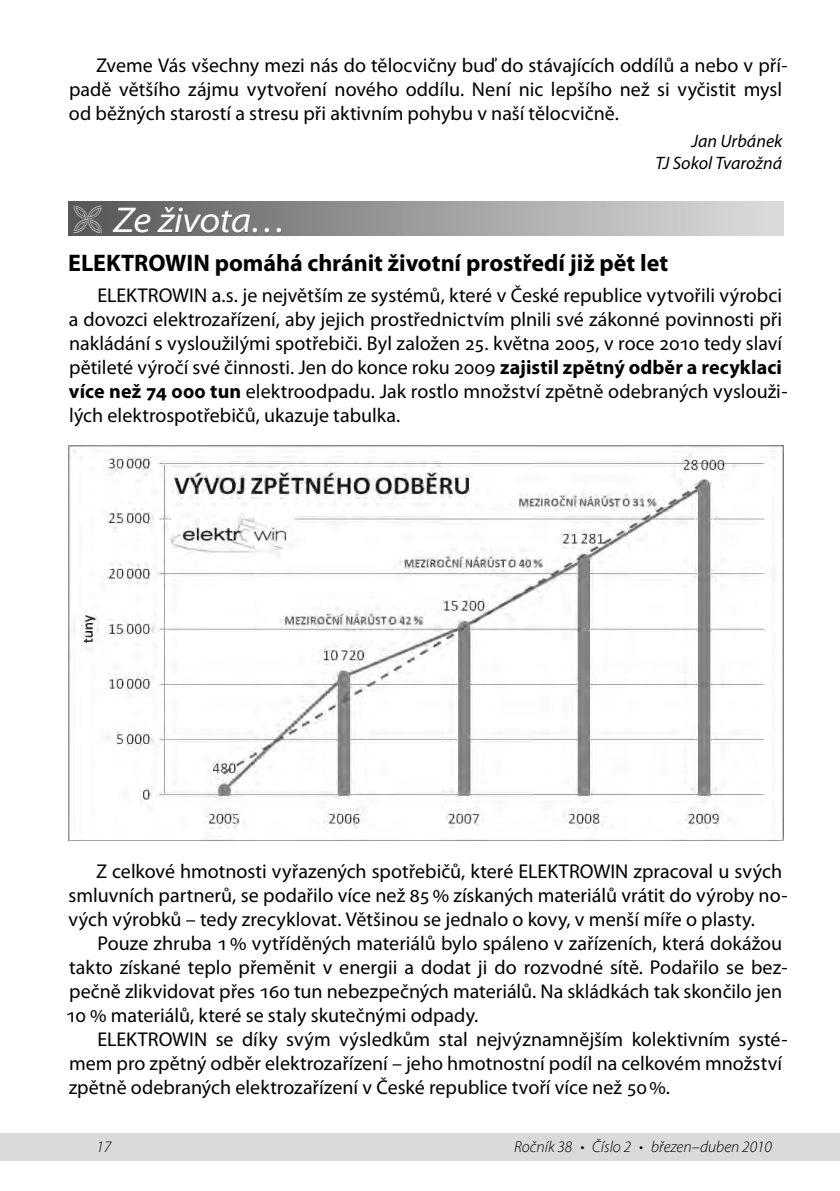
<style>
.page{position:relative;width:840px;height:1191px;background:#fff}
.page>*{position:absolute;margin:0;border:0;box-sizing:border-box;transform-origin:0 0}
.t1{font:italic semi-expanded 36px "Myriad Pro";letter-spacing:-.02em;color:#fff}
.t2{font:700 24px "Myriad Pro";letter-spacing:-.005em;color:#000}
.t3{font:20px/24px "Myriad Pro";color:#000}
.t4{font:italic 18px/21.6px "Myriad Pro";color:#000;text-align:right}
.t5{font:italic 300 16px "Myriad Pro";color:#000}
.s1{font-weight:700}
</style>
<div class="page">
<div style="left:0;top:1133px;width:839px;height:28px;background:#d9dadb"></div>
<div style="left:68px;top:202px;width:714px;height:34px;background:linear-gradient(to right,#57585a,#dddfe0)"></div>
<svg style="left:112px;top:206px;width:145px;height:28px;background:#6a6b6d"></svg>
<svg style="left:264px;top:228px;width:5px;height:5px"></svg>
<svg style="left:276px;top:228px;width:5px;height:5px"></svg>
<img style="left:68px;top:445px;width:715px;height:395px">
<svg style="left:74px;top:204px;width:28px;height:29px"></svg>
<p class="t3" style="left:69px;top:53px;width:719px;text-indent:27px">Zveme Vás všechny mezi nás do tělocvičny buď do stávajících oddílů a nebo v pří&shy;padě většího zájmu vytvoření nového oddílu. Není nic lepšího než si vyčistit mysl od běžných starostí a stresu při aktivním pohybu v naší tělocvičně.</p>
<p class="t4" style="left:655px;top:130px;width:128px">Jan Urbánek<br>TJ Sokol Tvarožná</p>
<h1 class="t1" style="left:113px;top:201px;width:174px">Ze života…</h1>
<p class="t2" style="left:68px;top:247px;width:601px">ELEKTROWIN pomáhá chránit životní prostředí již pět let</p>
<p class="t3" style="left:69px;top:283px;width:720px;text-indent:29px">ELEKTROWIN a.s. je největším ze systémů, které v České republice vytvořili výrobci a dovozci elektrozařízení, aby jejich prostřednictvím plnili své zákonné povinnosti při nakládání s vysloužilými spotřebiči. Byl založen 25. května 2005, v roce 2010 tedy slaví pětileté výročí své činnosti. Jen do konce roku 2009 <span class="s1">zajistil zpětný odběr a recyklaci více než 74 000 tun</span> elektroodpadu. Jak rostlo množství zpětně odebraných vyslouži&shy;lých elektrospotřebičů, ukazuje tabulka.</p>
<p class="t3" style="left:68px;top:859px;width:720px;text-indent:27px">Z celkové hmotnosti vyřazených spotřebičů, které ELEKTROWIN zpracoval u svých smluvních partnerů, se podařilo více než 85% získaných materiálů vrátit do výroby no&shy;vých výrobků – tedy zrecyklovat. Většinou se jednalo o kovy, v menší míře o plasty.</p>
<p class="t3" style="left:66px;top:931px;width:722px;text-indent:32px">Pouze zhruba 1% vytříděných materiálů bylo spáleno v zařízeních, která dokážou takto získané teplo přeměnit v energii a dodat ji do rozvodné sítě. Podařilo se bez&shy;pečně zlikvidovat přes 160 tun nebezpečných materiálů. Na skládkách tak skončilo jen 10 % materiálů, které se staly skutečnými odpady.</p>
<p class="t3" style="left:69px;top:1027px;width:719px;text-indent:29px">ELEKTROWIN se díky svým výsledkům stal nejvýznamnějším kolektivním systé&shy;mem pro zpětný odběr elektrozařízení – jeho hmotnostní podíl na celkovém množství zpětně odebraných elektrozařízení v České republice tvoří více než 50%.</p>
<p class="t5" style="left:96px;top:1138px;width:16px">17</p>
<p class="t5" style="left:513px;top:1138px;width:259px">Ročník 38 • Číslo 2 • březen–duben 2010</p>
</div>
